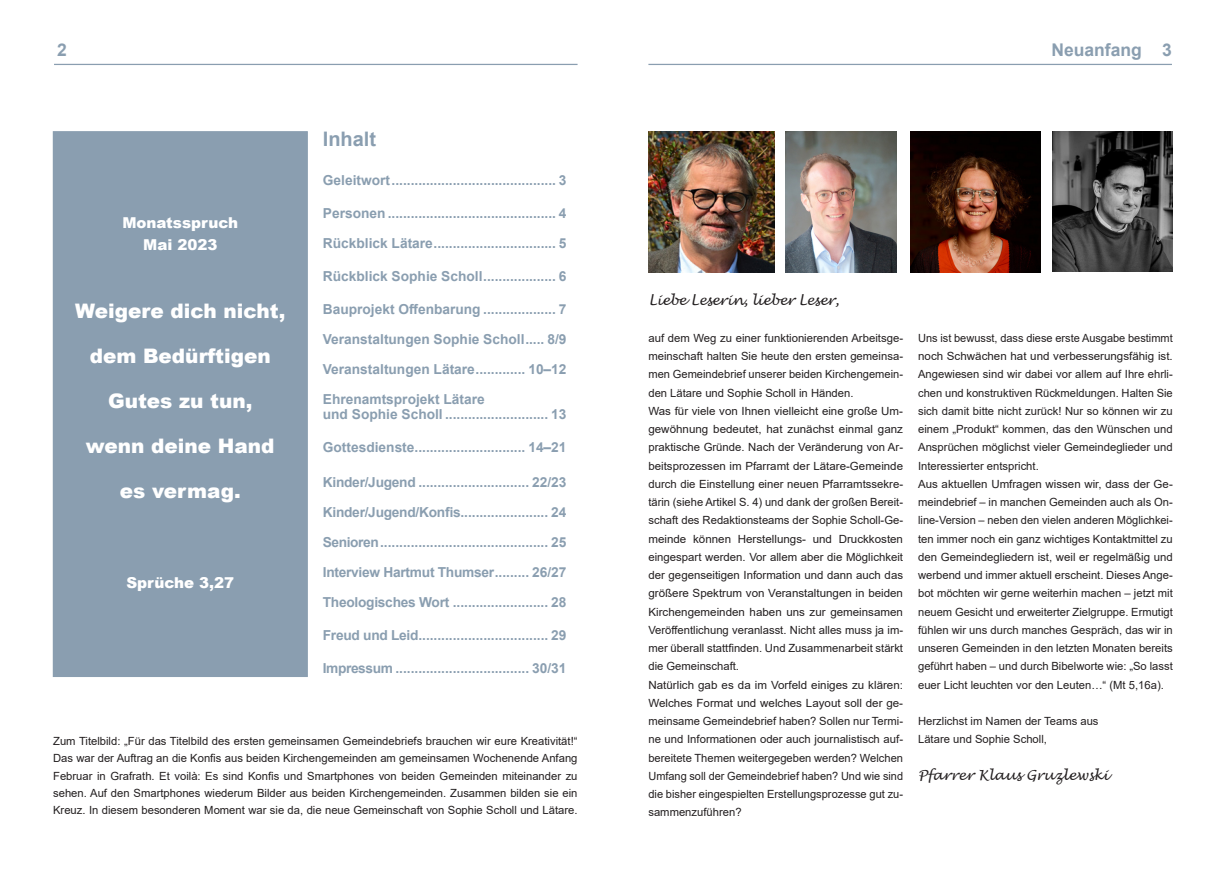
<style>
.page{position:relative;width:1226px;height:872px;background:#fff}
.page>*{position:absolute;margin:0;border:0;box-sizing:border-box;transform-origin:0 0}
.t1{font:900 20px "Arial";color:#fff}
.t2{font:700 20px "Arial";color:#8a9eb0}
.t3{font:700 17.5px "Arial";color:#8a9eb0}
.t4{font:900 15px "Arial";color:#fff}
.Inhaltsverzeichnis{font:700 13.75px "Arial";color:#8a9eb0}
.Inhaltsverzeichnis-2{font:700 13.75px "Arial";letter-spacing:-.02em;color:#8a9eb0}
.Inhaltsverzeichnis-3{font:700 13.75px "Arial";letter-spacing:-.03em;color:#8a9eb0}
.Fließtext{font:italic 13.75px "Lucida Handwriting";letter-spacing:-.015em;color:#231f20}
.Fließtext-2{font:11.25px/18.2px "Arial";color:#231f20;text-align:justify}
.BU{font:11.25px/17.2px "Arial";color:#231f20;text-align:justify}
</style>
<div class="page">
<hr style="left:54px;top:64px;width:524px;height:1px;background:#8a9eb0">
<hr style="left:648px;top:64px;width:524px;height:1px;background:#8a9eb0">
<div style="left:53px;top:131px;width:255px;height:546px;background:#8a9eb0;border:1px solid #8a9eb0"></div>
<img style="left:648px;top:131px;width:126px;height:142px">
<img style="left:786px;top:131px;width:111px;height:142px">
<img style="left:911px;top:131px;width:130px;height:142px">
<img style="left:1052px;top:131px;width:121px;height:141px">
<h2 class="t3" style="left:57px;top:37px;width:11px">2</h2>
<h2 class="t3" style="left:1162px;top:37px;width:11px">3</h2>
<p class="t3" style="left:1051px;top:37px;width:92px">Neuanfang</p>
<p class="t4" style="left:122px;top:212px;width:117px">Monatsspruch</p>
<p class="t4" style="left:143px;top:234px;width:76px">Mai 2023</p>
<p class="t1" style="left:75px;top:296px;width:212px">Weigere dich nicht,</p>
<p class="t1" style="left:90px;top:341px;width:183px">dem Bedürftigen</p>
<p class="t1" style="left:108px;top:386px;width:146px">Gutes zu tun,</p>
<p class="t1" style="left:86px;top:431px;width:190px">wenn deine Hand</p>
<p class="t1" style="left:120px;top:476px;width:122px">es vermag.</p>
<p class="t4" style="left:126px;top:572px;width:109px">Sprüche 3,27</p>
<p class="t2" style="left:323px;top:125px;width:55px">Inhalt</p>
<p class="Inhaltsverzeichnis" style="left:323px;top:170px;width:245px">Geleitwort........................................... 3</p>
<p class="Inhaltsverzeichnis" style="left:323px;top:203px;width:245px">Personen ............................................ 4</p>
<p class="Inhaltsverzeichnis" style="left:323px;top:233px;width:245px">Rückblick Lätare................................ 5</p>
<p class="Inhaltsverzeichnis" style="left:323px;top:266px;width:245px">Rückblick Sophie Scholl................... 6</p>
<p class="Inhaltsverzeichnis" style="left:323px;top:299px;width:245px">Bauprojekt Offenbarung ................... 7</p>
<p class="Inhaltsverzeichnis" style="left:323px;top:329px;width:245px">Veranstaltungen Sophie Scholl..... 8/9</p>
<p class="Inhaltsverzeichnis" style="left:323px;top:359px;width:245px">Veranstaltungen Lätare............. 10–12</p>
<p class="Inhaltsverzeichnis" style="left:323px;top:389px;width:163px">Ehrenamtsprojekt Lätare</p>
<p class="Inhaltsverzeichnis" style="left:323px;top:404px;width:245px">und Sophie Scholl ........................... 13</p>
<p class="Inhaltsverzeichnis" style="left:323px;top:437px;width:245px">Gottesdienste............................. 14–21</p>
<p class="Inhaltsverzeichnis-2" style="left:323px;top:473px;width:245px">Kinder/Jugend ............................. 22/23</p>
<p class="Inhaltsverzeichnis-2" style="left:323px;top:503px;width:245px">Kinder/Jugend/Konfis....................... 24</p>
<p class="Inhaltsverzeichnis-3" style="left:323px;top:533px;width:245px">Senioren............................................ 25</p>
<p class="Inhaltsverzeichnis-2" style="left:323px;top:563px;width:245px">Interview Hartmut Thumser......... 26/27</p>
<p class="Inhaltsverzeichnis-2" style="left:323px;top:593px;width:245px">Theologisches Wort ......................... 28</p>
<p class="Inhaltsverzeichnis-2" style="left:323px;top:626px;width:245px">Freud und Leid.................................. 29</p>
<p class="Inhaltsverzeichnis-3" style="left:323px;top:658px;width:245px">Impressum ................................... 30/31</p>
<p class="BU" style="left:53px;top:732px;width:526px">Zum Titelbild: „Für das Titelbild des ersten gemeinsamen Gemeindebriefs brauchen wir eure Kreativität!“ Das war der Auftrag an die Konfis aus beiden Kirchengemeinden am gemeinsamen Wochenende Anfang Februar in Grafrath. Et voilà: Es sind Konfis und Smartphones von beiden Gemeinden miteinander zu sehen. Auf den Smartphones wiederum Bilder aus beiden Kirchengemeinden. Zusammen bilden sie ein Kreuz. In diesem besonderen Moment war sie da, die neue Gemeinschaft von Sophie Scholl und Lätare.</p>
<p class="Fließtext" style="left:648px;top:292px;width:192px">Liebe Leserin, lieber Leser,</p>
<p class="Fließtext-2" style="left:648px;top:328px;width:256px">auf dem Weg zu einer funktionierenden Arbeitsge&shy;meinschaft halten Sie heute den ersten gemeinsa&shy;men Gemeindebrief unserer beiden Kirchengemein&shy;den Lätare und Sophie Scholl in Händen.</p>
<p class="Fließtext-2" style="left:648px;top:401px;width:256px">Was für viele von Ihnen vielleicht eine große Um&shy;gewöhnung bedeutet, hat zunächst einmal ganz praktische Gründe. Nach der Veränderung von Ar&shy;beitsprozessen im Pfarramt der Lätare-Gemeinde durch die Einstellung einer neuen Pfarramtssekre&shy;tärin (siehe Artikel S. 4) und dank der großen Bereit&shy;schaft des Redaktionsteams der Sophie Scholl-Ge&shy;meinde können Herstellungs- und Druckkosten eingespart werden. Vor allem aber die Möglichkeit der gegenseitigen Information und dann auch das größere Spektrum von Veranstaltungen in beiden Kirchengemeinden haben uns zur gemeinsamen Veröffentlichung veranlasst. Nicht alles muss ja im&shy;mer überall stattfinden. Und Zusammenarbeit stärkt die Gemeinschaft.</p>
<p class="Fließtext-2" style="left:648px;top:675px;width:256px">Natürlich gab es da im Vorfeld einiges zu klären:<br>Welches Format und welches Layout soll der ge&shy;meinsame Gemeindebrief haben? Sollen nur Termi&shy;ne und Informationen oder auch journalistisch auf&shy;bereitete Themen weitergegeben werden? Welchen Umfang soll der Gemeindebrief haben? Und wie sind die bisher eingespielten Erstellungsprozesse gut zu&shy;sammenzuführen?</p>
<p class="Fließtext-2" style="left:918px;top:328px;width:256px">Uns ist bewusst, dass diese erste Ausgabe bestimmt noch Schwächen hat und verbesserungsfähig ist.<br>Angewiesen sind wir dabei vor allem auf Ihre ehrli&shy;chen und konstruktiven Rückmeldungen. Halten Sie sich damit bitte nicht zurück! Nur so können wir zu einem „Produkt“ kommen, das den Wünschen und Ansprüchen möglichst vieler Gemeindeglieder und Interessierter entspricht.</p>
<p class="Fließtext-2" style="left:918px;top:474px;width:256px">Aus aktuellen Umfragen wissen wir, dass der Ge&shy;meindebrief – in manchen Gemeinden auch als On&shy;line-Version – neben den vielen anderen Möglichkei&shy;ten immer noch ein ganz wichtiges Kontaktmittel zu den Gemeindegliedern ist, weil er regelmäßig und werbend und immer aktuell erscheint. Dieses Ange&shy;bot möchten wir gerne weiterhin machen – jetzt mit neuem Gesicht und erweiterter Zielgruppe. Ermutigt fühlen wir uns durch manches Gespräch, das wir in unseren Gemeinden in den letzten Monaten bereits geführt haben – und durch Bibelworte wie: „So lasst euer Licht leuchten vor den Leuten…“ (Mt 5,16a).</p>
<p class="Fließtext-2" style="left:918px;top:712px;width:182px">Herzlichst im Namen der Teams aus</p>
<p class="Fließtext-2" style="left:918px;top:730px;width:130px">Lätare und Sophie Scholl,</p>
<p class="Fließtext" style="left:918px;top:766px;width:192px">Pfarrer Klaus Gruzlewski</p>
</div>
